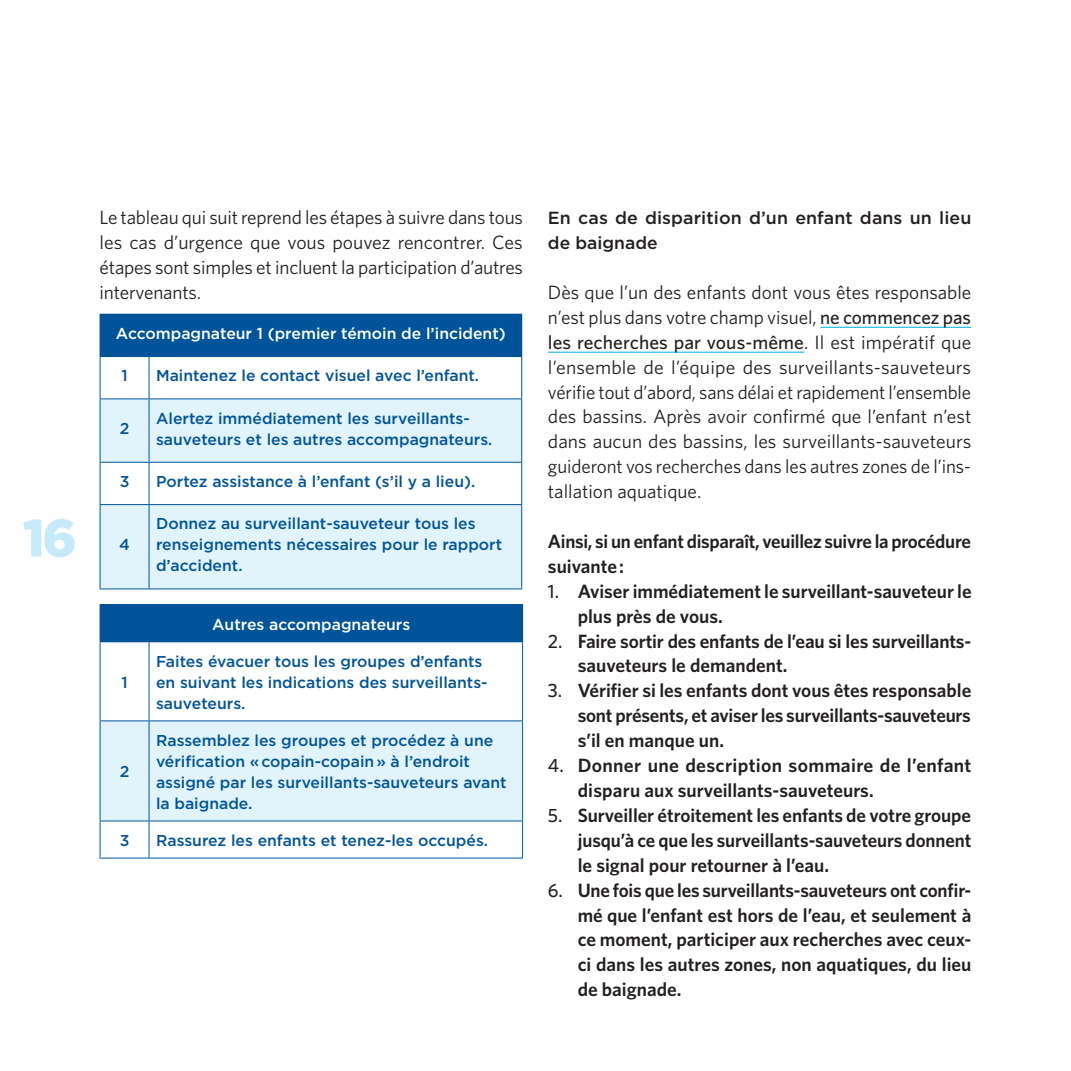
<style>
.page{position:relative;width:1071px;height:1071px;background:#fff}
.page>*{position:absolute;margin:0;border:0;box-sizing:border-box;transform-origin:0 0}
.t1{font:900 52.5px "Gotham";color:#c6eafa}
.t2{font:600 19.25px/24.8px "Whitney";color:#231f20}
.t3{font:19.25px/24.8px "Whitney";letter-spacing:-.01em;color:#231f20;text-align:justify}
.t4{font:500 17.5px/24.8px "Gotham";letter-spacing:.005em;color:#231f20}
.t5{font:500 15.75px/21px "Gotham";color:#01549a}
.t6{font:500 15.75px "Gotham";color:#fff}
.s1{font-weight:500}
</style>
<div class="page">
<div style="left:100px;top:314px;width:422px;height:43px;background:#01549a"></div>
<svg style="left:101px;top:399px;width:420px;height:190px;fill:#e1f4fc"></svg>
<hr style="left:100px;top:357px;width:1px;height:41px;background:#01549a">
<hr style="left:149px;top:357px;width:1px;height:41px;background:#01549a">
<hr style="left:521px;top:357px;width:1px;height:41px;background:#01549a">
<hr style="left:100px;top:398px;width:49px;height:1px;background:#01549a">
<hr style="left:100px;top:399px;width:1px;height:63px;background:#01549a">
<hr style="left:149px;top:398px;width:373px;height:1px;background:#01549a">
<hr style="left:149px;top:399px;width:1px;height:63px;background:#01549a">
<hr style="left:521px;top:399px;width:1px;height:63px;background:#01549a">
<hr style="left:100px;top:462px;width:49px;height:1px;background:#01549a">
<hr style="left:100px;top:463px;width:1px;height:41px;background:#01549a">
<hr style="left:149px;top:462px;width:373px;height:1px;background:#01549a">
<hr style="left:149px;top:463px;width:1px;height:41px;background:#01549a">
<hr style="left:521px;top:463px;width:1px;height:41px;background:#01549a">
<hr style="left:100px;top:504px;width:49px;height:1px;background:#01549a">
<hr style="left:100px;top:505px;width:1px;height:84px;background:#01549a">
<hr style="left:149px;top:504px;width:373px;height:1px;background:#01549a">
<hr style="left:149px;top:505px;width:1px;height:84px;background:#01549a">
<hr style="left:521px;top:505px;width:1px;height:84px;background:#01549a">
<hr style="left:100px;top:589px;width:49px;height:1px;background:#01549a">
<hr style="left:149px;top:589px;width:373px;height:1px;background:#01549a">
<div style="left:100px;top:605px;width:423px;height:37px;background:#01549a"></div>
<div style="left:101px;top:721px;width:421px;height:100px;background:#e1f4fc"></div>
<hr style="left:100px;top:604px;width:49px;height:1px;background:#01549a">
<hr style="left:149px;top:604px;width:374px;height:1px;background:#01549a">
<hr style="left:100px;top:642px;width:1px;height:78px;background:#01549a">
<hr style="left:149px;top:642px;width:1px;height:78px;background:#01549a">
<hr style="left:522px;top:642px;width:1px;height:78px;background:#01549a">
<hr style="left:100px;top:720px;width:49px;height:1px;background:#01549a">
<hr style="left:100px;top:721px;width:1px;height:100px;background:#01549a">
<hr style="left:149px;top:720px;width:374px;height:1px;background:#01549a">
<hr style="left:149px;top:721px;width:1px;height:100px;background:#01549a">
<hr style="left:522px;top:721px;width:1px;height:100px;background:#01549a">
<hr style="left:100px;top:821px;width:49px;height:1px;background:#01549a">
<hr style="left:100px;top:821px;width:1px;height:37px;background:#01549a">
<hr style="left:149px;top:821px;width:374px;height:1px;background:#01549a">
<hr style="left:149px;top:821px;width:1px;height:37px;background:#01549a">
<hr style="left:522px;top:821px;width:1px;height:37px;background:#01549a">
<hr style="left:100px;top:858px;width:49px;height:1px;background:#01549a">
<hr style="left:149px;top:858px;width:374px;height:1px;background:#01549a">
<hr style="left:820px;top:327px;width:151px;height:1px;background:#00aeef">
<hr style="left:548px;top:352px;width:256px;height:1px;background:#00aeef">
<h1 class="t1" style="left:23px;top:502px;width:56px">16</h1>
<p class="t3" style="left:100px;top:205px;width:425px">Le tableau qui suit reprend les étapes à suivre dans tous les cas d’urgence que vous pouvez rencontrer. Ces étapes sont simples et incluent la participation d’autres intervenants.</p>
<p class="t6" style="left:116px;top:323px;width:391px">Accompagnateur 1 (premier témoin de l’incident)</p>
<p class="t5" style="left:121px;top:365px;width:8px">1</p>
<p class="t5" style="left:156px;top:365px;width:325px">Maintenez le contact visuel avec l’enfant.</p>
<p class="t5" style="left:120px;top:418px;width:11px">2</p>
<p class="t5" style="left:156px;top:407px;width:338px">Alertez immédiatement les surveillants&shy;sauveteurs et les autres accompagnateurs.</p>
<p class="t5" style="left:120px;top:471px;width:11px">3</p>
<p class="t5" style="left:156px;top:471px;width:321px">Portez assistance à l’enfant (s’il y a lieu).</p>
<p class="t5" style="left:119px;top:534px;width:12px">4</p>
<p class="t5" style="left:121px;top:671px;width:8px">1</p>
<p class="t5" style="left:120px;top:761px;width:11px">2</p>
<p class="t5" style="left:156px;top:513px;width:348px">Donnez au surveillant-sauveteur tous les renseignements nécessaires pour le rapport d’accident.</p>
<p class="t6" style="left:212px;top:614px;width:200px">Autres accompagnateurs</p>
<p class="t5" style="left:156px;top:650px;width:331px">Faites évacuer tous les groupes d’enfants en suivant les indications des surveillants&shy;sauveteurs.</p>
<p class="t5" style="left:156px;top:729px;width:352px">Rassemblez les groupes et procédez à une vérification « copain-copain » à l’endroit assigné par les surveillants-sauveteurs avant la baignade.</p>
<p class="t5" style="left:120px;top:830px;width:11px">3</p>
<p class="t5" style="left:156px;top:830px;width:334px">Rassurez les enfants et tenez-les occupés.</p>
<p class="t4" style="left:548px;top:205px;width:425px">En cas de disparition d’un enfant dans un lieu de baignade</p>
<p class="t3" style="left:548px;top:279px;width:425px">Dès que l’un des enfants dont vous êtes responsable n’est plus dans votre champ visuel, <span class="s1">ne commencez pas les recherches par vous-même</span>. Il est impératif que l’ensemble de l’équipe des surveillants-sauveteurs vérifie tout d’abord, sans délai et rapidement l’ensemble des bassins. Après avoir confirmé que l’enfant n’est dans aucun des bassins, les surveillants-sauveteurs guideront vos recherches dans les autres zones de l’ins&shy;tallation aquatique.</p>
<p class="t2" style="left:548px;top:528px;width:425px">Ainsi, si un enfant disparaît, veuillez suivre la procédure suivante :</p>
<p class="t2" style="left:578px;top:578px;width:395px;text-indent:-30px"><span class="s1">1.</span> Aviser immédiatement le surveillant-sauveteur le plus près de vous.</p>
<p class="t2" style="left:578px;top:628px;width:395px;text-indent:-30px"><span class="s1">2.</span> Faire sortir des enfants de l’eau si les surveillants&shy;sauveteurs le demandent.</p>
<p class="t2" style="left:578px;top:678px;width:395px;text-align:justify;text-indent:-30px"><span class="s1">3.</span> Vérifier si les enfants dont vous êtes responsable sont présents, et aviser les surveillants-sauveteurs s’il en manque un.</p>
<p class="t2" style="left:578px;top:753px;width:395px;text-indent:-30px"><span class="s1">4.</span> Donner une description sommaire de l’enfant disparu aux surveillants-sauveteurs.</p>
<p class="t2" style="left:578px;top:802px;width:395px;text-align:justify;text-indent:-30px"><span class="s1">5.</span> Surveiller étroitement les enfants de votre groupe jusqu’à ce que les surveillants-sauveteurs donnent le signal pour retourner à l’eau.</p>
<p class="t2" style="left:578px;top:877px;width:395px;text-align:justify;text-indent:-30px"><span class="s1">6.</span> Une fois que les surveillants-sauveteurs ont confir&shy;mé que l’enfant est hors de l’eau, et seulement à ce moment, participer aux recherches avec ceux&shy;ci dans les autres zones, non aquatiques, du lieu de baignade.</p>
</div>
